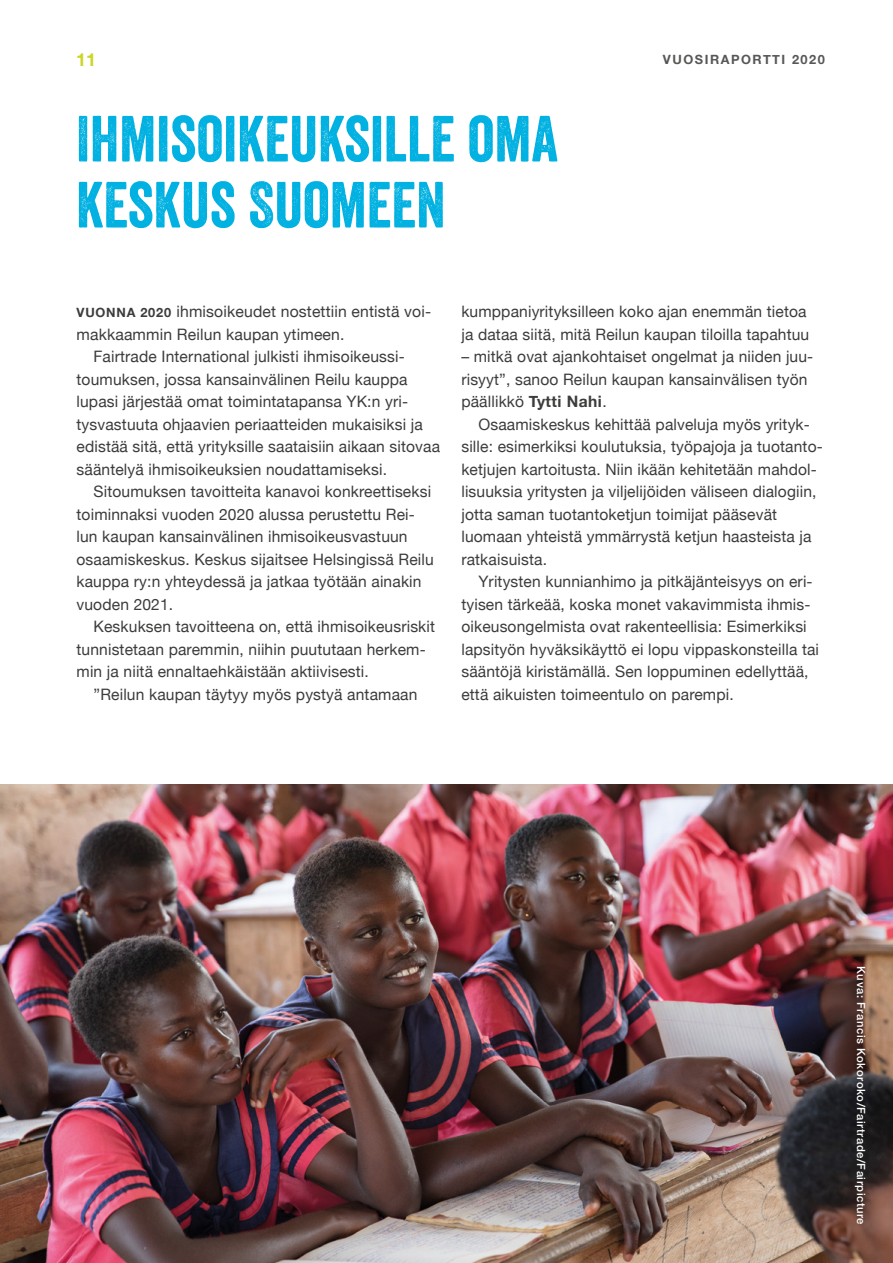
<style>
.page{position:relative;width:893px;height:1263px;background:#fff}
.page>*{position:absolute;margin:0;border:0;box-sizing:border-box;transform-origin:0 0}
.otsikot_taustalla{font:63px/66px "Veneer";color:#00b1e1}
.t1{font:700 18px "Helvetica Neue";color:#ccd625}
.leipis_sis{font:15.75px/22.5px "Helvetica Neue";letter-spacing:.01em;color:#3c3c3b}
.leipis{font:15.75px/22.5px "Helvetica Neue";letter-spacing:.01em;color:#3c3c3b}
.t2{font:700 12.75px "Helvetica Neue";letter-spacing:.12em;color:#575756}
.kuvaajatieto{font:500 11.25px "Helvetica Neue";letter-spacing:.05em;color:#fff}
.s1{font-weight:700;font-size:12.75px}
.s2{font-weight:700}
</style>
<div class="page">
<img style="left:0;top:784px;width:893px;height:479px">
<p class="t1" style="left:76px;top:45px;width:22px">11</p>
<p class="t2" style="left:663px;top:49px;width:164px">VUOSIRAPORTTI 2020</p>
<p class="otsikot_taustalla" style="left:76px;top:105px;width:483px">IHMISOIKEUKSILLE OMA<br>KESKUS SUOMEEN</p>
<p class="leipis" style="left:77px;top:301px;width:356px"><span class="s1">VUONNA 2020</span> ihmisoikeudet nostettiin entistä voi&shy;makkaammin Reilun kaupan ytimeen.</p>
<p class="leipis_sis" style="left:77px;top:346px;width:365px;text-indent:17px">Fairtrade International julkisti ihmisoikeussi&shy;toumuksen, jossa kansainvälinen Reilu kauppa lupasi järjestää omat toimintatapansa YK:n yri&shy;tysvastuuta ohjaavien periaatteiden mukaisiksi ja edistää sitä, että yrityksille saataisiin aikaan sitovaa sääntelyä ihmisoikeuksien noudattamiseksi.</p>
<p class="leipis_sis" style="left:77px;top:481px;width:359px;text-indent:17px">Sitoumuksen tavoitteita kanavoi konkreettiseksi toiminnaksi vuoden 2020 alussa perustettu Rei&shy;lun kaupan kansainvälinen ihmisoikeusvastuun osaamiskeskus. Keskus sijaitsee Helsingissä Reilu kauppa ry:n yhteydessä ja jatkaa työtään ainakin vuoden 2021.</p>
<p class="leipis_sis" style="left:77px;top:616px;width:360px;text-indent:17px">Keskuksen tavoitteena on, että ihmisoikeusriskit tunnistetaan paremmin, niihin puututaan herkem&shy;min ja niitä ennaltaehkäistään aktiivisesti.</p>
<p class="leipis_sis" style="left:94px;top:684px;width:325px">”Reilun kaupan täytyy myös pystyä antamaan</p>
<p class="leipis_sis" style="left:461px;top:301px;width:349px">kumppaniyrityksilleen koko ajan enemmän tietoa ja dataa siitä, mitä Reilun kaupan tiloilla tapahtuu</p>
<p class="leipis_sis" style="left:461px;top:346px;width:353px">– mitkä ovat ajankohtaiset ongelmat ja niiden juu&shy;risyyt”, sanoo Reilun kaupan kansainvälisen työn päällikkö <span class="s2">Tytti Nahi</span>.</p>
<p class="leipis_sis" style="left:461px;top:414px;width:363px;text-indent:17px">Osaamiskeskus kehittää palveluja myös yrityk&shy;sille: esimerkiksi koulutuksia, työpajoja ja tuotanto&shy;ketjujen kartoitusta. Niin ikään kehitetään mahdol&shy;lisuuksia yritysten ja viljelijöiden väliseen dialogiin, jotta saman tuotantoketjun toimijat pääsevät luomaan yhteistä ymmärrystä ketjun haasteista ja ratkaisuista.</p>
<p class="leipis_sis" style="left:461px;top:571px;width:359px;text-indent:17px">Yritysten kunnianhimo ja pitkäjänteisyys on eri&shy;tyisen tärkeää, koska monet vakavimmista ihmis&shy;oikeusongelmista ovat rakenteellisia: Esimerkiksi lapsityön hyväksikäyttö ei lopu vippaskonsteilla tai sääntöjä kiristämällä. Sen loppuminen edellyttää, että aikuisten toimeentulo on parempi.</p>
<p class="kuvaajatieto" style="left:870px;top:966px;width:260px;rotate:90deg">Kuva: Francis Kokoroko/Fairtrade/Fairpicture</p>
</div>
